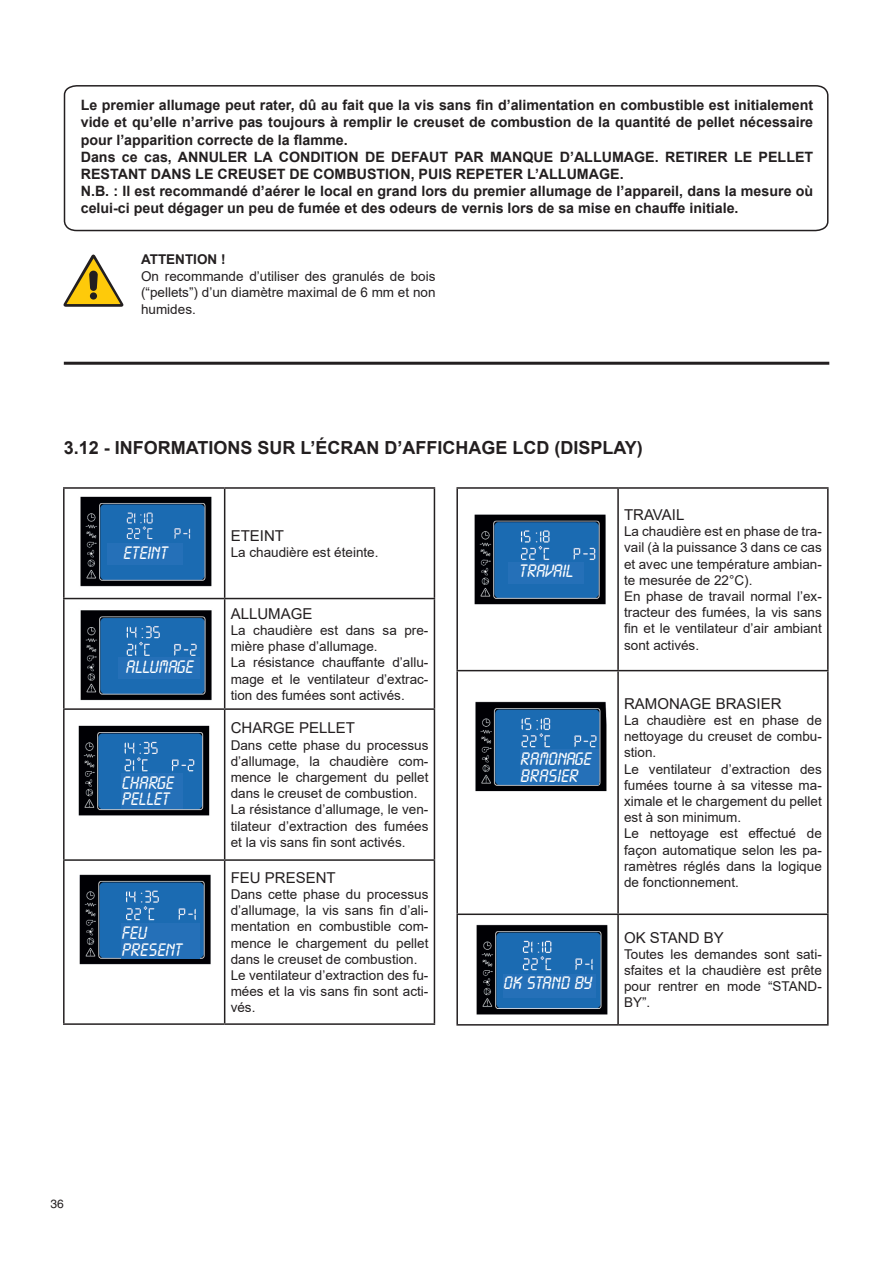
<style>
.page{position:relative;width:893px;height:1263px;background:#fff}
.page>*{position:absolute;margin:0;border:0;box-sizing:border-box;transform-origin:0 0}
.t1{font:18.75px/16.5px "Lcd D";color:#fff}
.t2{font:700 18px "Arial";color:#231f20}
.t3{font:15px "Arial";color:#231f20}
.t4{font:700 14.25px/17.1px "Arial";color:#231f20}
.t5{font:13.5px/16.2px "Arial";color:#231f20}
.t6{font:700 13.5px "Arial";color:#231f20}
.t7{font:12px "Helvetica";color:#231f20}
</style>
<div class="page">
<svg style="left:63px;top:85px;width:766px;height:147px"></svg>
<hr style="left:64px;top:362px;width:765px;height:3px;background:#231f20">
<hr style="left:63px;top:487px;width:162px;height:2px;background:#231f20">
<hr style="left:63px;top:489px;width:2px;height:109px;background:#231f20">
<hr style="left:225px;top:487px;width:210px;height:2px;background:#231f20">
<hr style="left:224px;top:489px;width:1px;height:109px;background:#231f20">
<hr style="left:434px;top:489px;width:1px;height:109px;background:#231f20">
<hr style="left:63px;top:598px;width:162px;height:1px;background:#231f20">
<hr style="left:63px;top:599px;width:2px;height:109px;background:#231f20">
<hr style="left:225px;top:598px;width:210px;height:1px;background:#231f20">
<hr style="left:224px;top:599px;width:1px;height:109px;background:#231f20">
<hr style="left:434px;top:599px;width:1px;height:109px;background:#231f20">
<hr style="left:63px;top:708px;width:162px;height:2px;background:#231f20">
<hr style="left:63px;top:710px;width:2px;height:149px;background:#231f20">
<hr style="left:225px;top:708px;width:210px;height:2px;background:#231f20">
<hr style="left:224px;top:710px;width:1px;height:149px;background:#231f20">
<hr style="left:434px;top:710px;width:1px;height:149px;background:#231f20">
<hr style="left:63px;top:859px;width:162px;height:2px;background:#231f20">
<hr style="left:63px;top:861px;width:2px;height:162px;background:#231f20">
<hr style="left:225px;top:859px;width:210px;height:2px;background:#231f20">
<hr style="left:224px;top:861px;width:1px;height:162px;background:#231f20">
<hr style="left:434px;top:861px;width:1px;height:162px;background:#231f20">
<hr style="left:63px;top:1023px;width:162px;height:2px;background:#231f20">
<hr style="left:225px;top:1023px;width:210px;height:2px;background:#231f20">
<hr style="left:456px;top:487px;width:162px;height:2px;background:#231f20">
<hr style="left:456px;top:489px;width:2px;height:181px;background:#231f20">
<hr style="left:618px;top:487px;width:211px;height:2px;background:#231f20">
<hr style="left:617px;top:489px;width:2px;height:181px;background:#231f20">
<hr style="left:827px;top:489px;width:2px;height:181px;background:#231f20">
<hr style="left:456px;top:670px;width:162px;height:1px;background:#231f20">
<hr style="left:456px;top:671px;width:2px;height:242px;background:#231f20">
<hr style="left:618px;top:670px;width:211px;height:1px;background:#231f20">
<hr style="left:617px;top:671px;width:2px;height:242px;background:#231f20">
<hr style="left:827px;top:671px;width:2px;height:242px;background:#231f20">
<hr style="left:456px;top:913px;width:162px;height:2px;background:#231f20">
<hr style="left:456px;top:915px;width:2px;height:109px;background:#231f20">
<hr style="left:618px;top:913px;width:211px;height:2px;background:#231f20">
<hr style="left:617px;top:915px;width:2px;height:109px;background:#231f20">
<hr style="left:827px;top:915px;width:2px;height:109px;background:#231f20">
<hr style="left:456px;top:1024px;width:162px;height:1px;background:#231f20">
<hr style="left:618px;top:1024px;width:211px;height:1px;background:#231f20">
<img style="left:78px;top:725px;width:132px;height:91px">
<img style="left:80px;top:610px;width:132px;height:91px">
<img style="left:80px;top:496px;width:132px;height:91px">
<img style="left:476px;top:924px;width:132px;height:91px">
<img style="left:475px;top:701px;width:132px;height:91px">
<img style="left:474px;top:514px;width:132px;height:91px">
<img style="left:79px;top:874px;width:132px;height:91px">
<svg style="left:63px;top:255px;width:61px;height:52px"></svg>
<div style="left:107px;top:543px;width:76px;height:22px;background:#2570b8"></div>
<div style="left:118px;top:658px;width:82px;height:21px;background:#2570b8"></div>
<div style="left:121px;top:773px;width:62px;height:35px;background:#2570b8"></div>
<div style="left:121px;top:924px;width:79px;height:35px;background:#2570b8"></div>
<div style="left:520px;top:750px;width:78px;height:35px;background:#2570b8"></div>
<div style="left:508px;top:562px;width:75px;height:21px;background:#2570b8"></div>
<div style="left:503px;top:974px;width:92px;height:23px;background:#2570b8"></div>
<p class="t4" style="left:81px;top:97px;width:734px">Le premier allumage peut rater, dû au fait que la vis sans fin d’alimentation en combustible est initialement vide et qu’elle n’arrive pas toujours à remplir le creuset de combustion de la quantité de pellet nécessaire pour l’apparition correcte de la flamme.<br>Dans ce cas, ANNULER LA CONDITION DE DEFAUT PAR MANQUE D’ALLUMAGE. RETIRER LE PELLET RESTANT DANS LE CREUSET DE COMBUSTION, PUIS REPETER L’ALLUMAGE.<br>N.B. : Il est recommandé d’aérer le local en grand lors du premier allumage de l’appareil, dans la mesure où celui-ci peut dégager un peu de fumée et des odeurs de vernis lors de sa mise en chauffe initiale.</p>
<p class="t6" style="left:141px;top:250px;width:86px">ATTENTION !</p>
<p class="t5" style="left:141px;top:267px;width:296px;text-align:justify">On recommande d’utiliser des granulés de bois (“pellets”) d’un diamètre maximal de 6 mm et non humides.</p>
<h2 class="t2" style="left:64px;top:435px;width:581px">3.12 - INFORMATIONS SUR L’ÉCRAN D’AFFICHAGE LCD (DISPLAY)</h2>
<h1 class="t1" style="left:123px;top:545px;width:46px">ETEINT</h1>
<h1 class="t1" style="left:125px;top:660px;width:69px">ALLUMAGE</h1>
<h1 class="t1" style="left:121px;top:775px;width:53px">CHARGE<br>PELLET</h1>
<h1 class="t1" style="left:121px;top:925px;width:62px">FEU<br>PRESENT</h1>
<p class="t3" style="left:231px;top:525px;width:55px">ETEINT</p>
<p class="t5" style="left:231px;top:544px;width:149px">La chaudière est éteinte.</p>
<p class="t3" style="left:231px;top:603px;width:83px">ALLUMAGE</p>
<p class="t5" style="left:231px;top:622px;width:199px">La chaudière est dans sa pre&shy;mière phase d’allumage.<br>La résistance chauffante d’allu&shy;mage et le ventilateur d’extrac&shy;tion des fumées sont activés.</p>
<p class="t3" style="left:231px;top:718px;width:126px">CHARGE PELLET</p>
<p class="t5" style="left:231px;top:737px;width:199px">Dans cette phase du processus d’allumage, la chaudière com&shy;mence le chargement du pellet dans le creuset de combustion.<br>La résistance d’allumage, le ven&shy;tilateur d’extraction des fumées et la vis sans fin sont activés.</p>
<p class="t3" style="left:231px;top:867px;width:107px">FEU PRESENT</p>
<p class="t5" style="left:231px;top:886px;width:199px">Dans cette phase du processus d’allumage, la vis sans fin d’ali&shy;mentation en combustible com&shy;mence le chargement du pellet dans le creuset de combustion.<br>Le ventilateur d’extraction des fu&shy;mées et la vis sans fin sont acti&shy;vés.</p>
<p class="t7" style="left:50px;top:1197px;width:15px">36</p>
<h1 class="t1" style="left:519px;top:563px;width:56px">TRAVAIL</h1>
<h1 class="t1" style="left:520px;top:751px;width:73px">RAMONAGE<br>BRASIER</h1>
<h1 class="t1" style="left:503px;top:976px;width:90px">OK STAND BY</h1>
<p class="t3" style="left:624px;top:504px;width:62px">TRAVAIL</p>
<p class="t5" style="left:624px;top:523px;width:199px">La chaudière est en phase de tra&shy;vail (à la puissance 3 dans ce cas et avec une température ambian&shy;te mesurée de 22°C).<br>En phase de travail normal l’ex&shy;tracteur des fumées, la vis sans fin et le ventilateur d’air ambiant sont activés.</p>
<p class="t3" style="left:624px;top:693px;width:159px">RAMONAGE BRASIER</p>
<p class="t5" style="left:624px;top:712px;width:199px">La chaudière est en phase de nettoyage du creuset de combu&shy;stion.<br>Le ventilateur d’extraction des fumées tourne à sa vitesse ma&shy;ximale et le chargement du pellet est à son minimum.<br>Le nettoyage est effectué de façon automatique selon les pa&shy;ramètres réglés dans la logique de fonctionnement.</p>
<p class="t3" style="left:624px;top:927px;width:101px">OK STAND BY</p>
<p class="t5" style="left:624px;top:946px;width:199px;text-align:justify">Toutes les demandes sont sati&shy;sfaites et la chaudière est prête pour rentrer en mode “STAND-BY”.</p>
</div>
